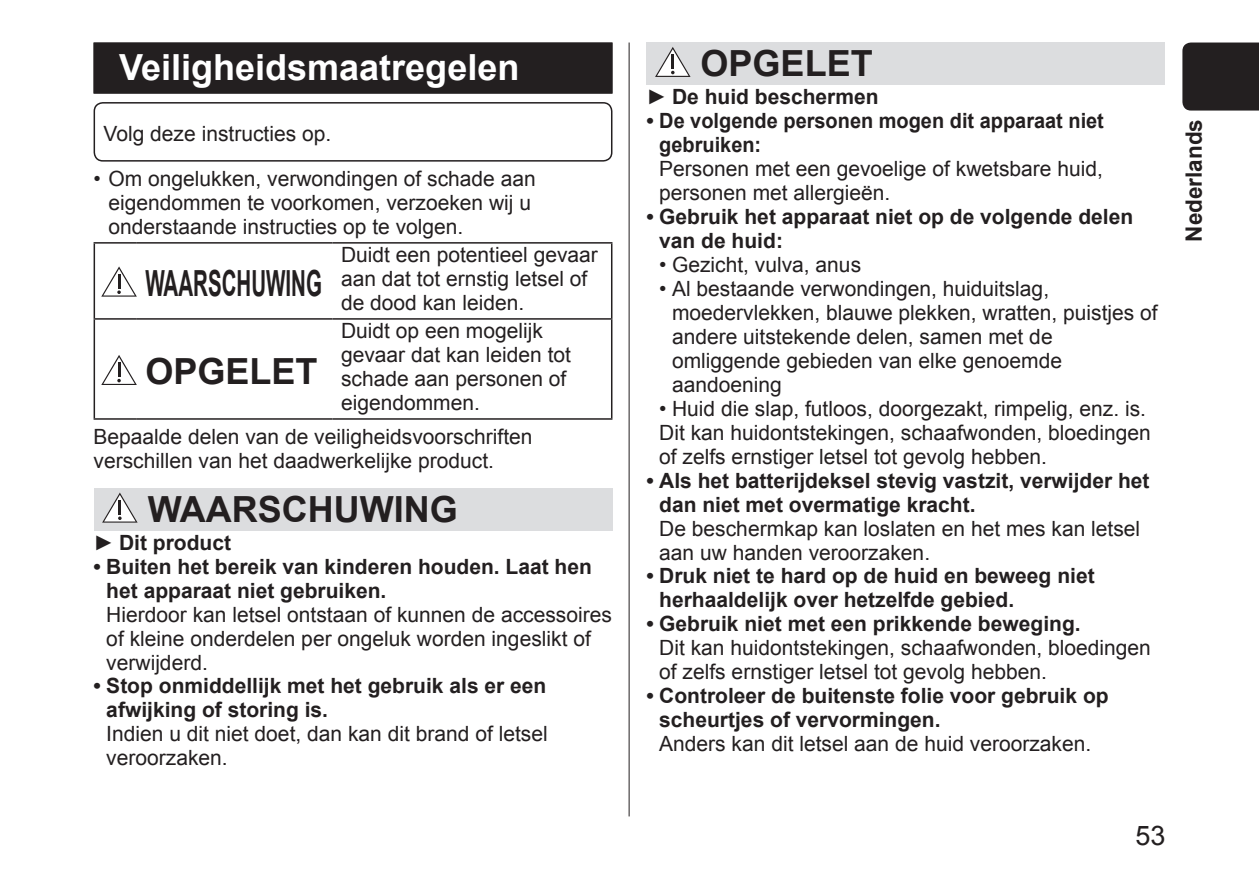
<style>
.page{position:relative;width:1259px;height:893px;background:#fff}
.page>*{position:absolute;margin:0;border:0;box-sizing:border-box;transform-origin:0 0}
.t1{font:700 36px "Arial";color:#231f20}
.t2{font:700 36px "Arial";color:#fff}
.t3{font:700 36px "Arial";color:#231f20;scale:.57 1}
.t4{font:27px "Arial";color:#231f20}
.t5{font:700 22.5px "Arial";color:#231f20}
.t6{font:21px/24px "Arial";color:#231f20}
.t7{font:700 21px/24px "Arial";color:#231f20}
.s1{font-weight:400}
</style>
<div class="page">
<div style="left:1182px;top:43px;width:77px;height:68px;background:#231f20"></div>
<hr style="left:628px;top:43px;width:1px;height:773px;background:#231f20">
<div style="left:94px;top:43px;width:518px;height:51px;background:#231f20"></div>
<div style="left:94px;top:102px;width:518px;height:60px;border:2px solid #231f20;border-radius:9px"></div>
<hr style="left:94px;top:242px;width:43px;height:2px;background:#231f20">
<hr style="left:94px;top:244px;width:1px;height:74px;background:#231f20">
<hr style="left:137px;top:242px;width:195px;height:2px;background:#231f20">
<hr style="left:332px;top:242px;width:280px;height:2px;background:#231f20">
<hr style="left:611px;top:244px;width:1px;height:74px;background:#231f20">
<hr style="left:94px;top:318px;width:43px;height:2px;background:#231f20">
<hr style="left:94px;top:320px;width:1px;height:98px;background:#231f20">
<hr style="left:137px;top:318px;width:195px;height:2px;background:#231f20">
<hr style="left:332px;top:318px;width:280px;height:2px;background:#231f20">
<hr style="left:611px;top:320px;width:1px;height:98px;background:#231f20">
<hr style="left:94px;top:418px;width:43px;height:2px;background:#231f20">
<hr style="left:137px;top:418px;width:195px;height:2px;background:#231f20">
<hr style="left:332px;top:418px;width:280px;height:2px;background:#231f20">
<svg style="left:101px;top:266px;width:36px;height:31px"></svg>
<svg style="left:101px;top:355px;width:36px;height:30px"></svg>
<div style="left:94px;top:488px;width:518px;height:42px;background:#dcdddf"></div>
<svg style="left:102px;top:492px;width:36px;height:31px"></svg>
<div style="left:646px;top:43px;width:519px;height:42px;background:#dcdddf"></div>
<svg style="left:655px;top:47px;width:35px;height:30px"></svg>
<h1 class="t2" style="left:119px;top:43px;width:402px">Veiligheidsmaatregelen</h1>
<p class="t6" style="left:104px;top:122px;width:229px">Volg deze instructies op.</p>
<p class="t6" style="left:108px;top:166px;width:429px;text-indent:-15px">• Om ongelukken, verwondingen of schade aan eigendommen te voorkomen, verzoeken wij u onderstaande instructies op te volgen.</p>
<h1 class="t3" style="left:145px;top:259px;width:311px">WAARSCHUWING</h1>
<p class="t6" style="left:341px;top:243px;width:258px">Duidt een potentieel gevaar aan dat tot ernstig letsel of de dood kan leiden.</p>
<p class="t6" style="left:341px;top:319px;width:231px">Duidt op een mogelijk gevaar dat kan leiden tot schade aan personen of eigendommen.</p>
<p class="t6" style="left:94px;top:425px;width:440px">Bepaalde delen van de veiligheidsvoorschriften verschillen van het daadwerkelijke product.</p>
<h1 class="t1" style="left:148px;top:485px;width:311px">WAARSCHUWING</h1>
<p class="t7" style="left:94px;top:531px;width:139px"><span class="s1">►</span> Dit product</p>
<p class="t7" style="left:106px;top:555px;width:487px;text-indent:-13px">• Buiten het bereik van kinderen houden. Laat hen het apparaat niet gebruiken.</p>
<p class="t6" style="left:106px;top:602px;width:507px">Hierdoor kan letsel ontstaan of kunnen de accessoires of kleine onderdelen per ongeluk worden ingeslikt of verwijderd.</p>
<p class="t7" style="left:106px;top:675px;width:441px;text-indent:-13px">• Stop onmiddellijk met het gebruik als er een afwijking of storing is.</p>
<p class="t6" style="left:106px;top:722px;width:443px">Indien u dit niet doet, dan kan dit brand of letsel veroorzaken.</p>
<h1 class="t1" style="left:145px;top:347px;width:174px">OPGELET</h1>
<h1 class="t1" style="left:700px;top:39px;width:174px">OPGELET</h1>
<p class="t7" style="left:646px;top:85px;width:234px"><span class="s1">►</span> De huid beschermen</p>
<p class="t7" style="left:659px;top:109px;width:446px;text-indent:-13px">• De volgende personen mogen dit apparaat niet gebruiken:</p>
<p class="t6" style="left:659px;top:157px;width:445px">Personen met een gevoelige of kwetsbare huid, personen met allergieën.</p>
<p class="t7" style="left:659px;top:205px;width:475px;text-indent:-13px">• Gebruik het apparaat niet op de volgende delen van de huid:</p>
<p class="t6" style="left:659px;top:253px;width:203px">• Gezicht, vulva, anus</p>
<p class="t6" style="left:672px;top:277px;width:487px;text-indent:-13px">• Al bestaande verwondingen, huiduitslag, moedervlekken, blauwe plekken, wratten, puistjes of andere uitstekende delen, samen met de omliggende gebieden van elke genoemde aandoening</p>
<p class="t6" style="left:659px;top:397px;width:493px">• Huid die slap, futloos, doorgezakt, rimpelig, enz. is.<br>Dit kan huidontstekingen, schaafwonden, bloedingen of zelfs ernstiger letsel tot gevolg hebben.</p>
<p class="t7" style="left:659px;top:469px;width:492px;text-indent:-13px">• Als het batterijdeksel stevig vastzit, verwijder het dan niet met overmatige kracht.</p>
<p class="t6" style="left:659px;top:516px;width:482px">De beschermkap kan loslaten en het mes kan letsel aan uw handen veroorzaken.</p>
<p class="t7" style="left:659px;top:565px;width:437px;text-indent:-13px">• Druk niet te hard op de huid en beweeg niet herhaaldelijk over hetzelfde gebied.</p>
<p class="t7" style="left:646px;top:613px;width:436px">• Gebruik niet met een prikkende beweging.</p>
<p class="t6" style="left:659px;top:636px;width:493px">Dit kan huidontstekingen, schaafwonden, bloedingen of zelfs ernstiger letsel tot gevolg hebben.</p>
<p class="t7" style="left:659px;top:684px;width:451px;text-indent:-13px">• Controleer de buitenste folie voor gebruik op scheurtjes of vervormingen.</p>
<p class="t6" style="left:659px;top:732px;width:433px">Anders kan dit letsel aan de huid veroorzaken.</p>
<p class="t5" style="left:1178px;top:242px;width:124px;rotate:-90deg">Nederlands</p>
<p class="t4" style="left:1135px;top:818px;width:32px">53</p>
</div>
